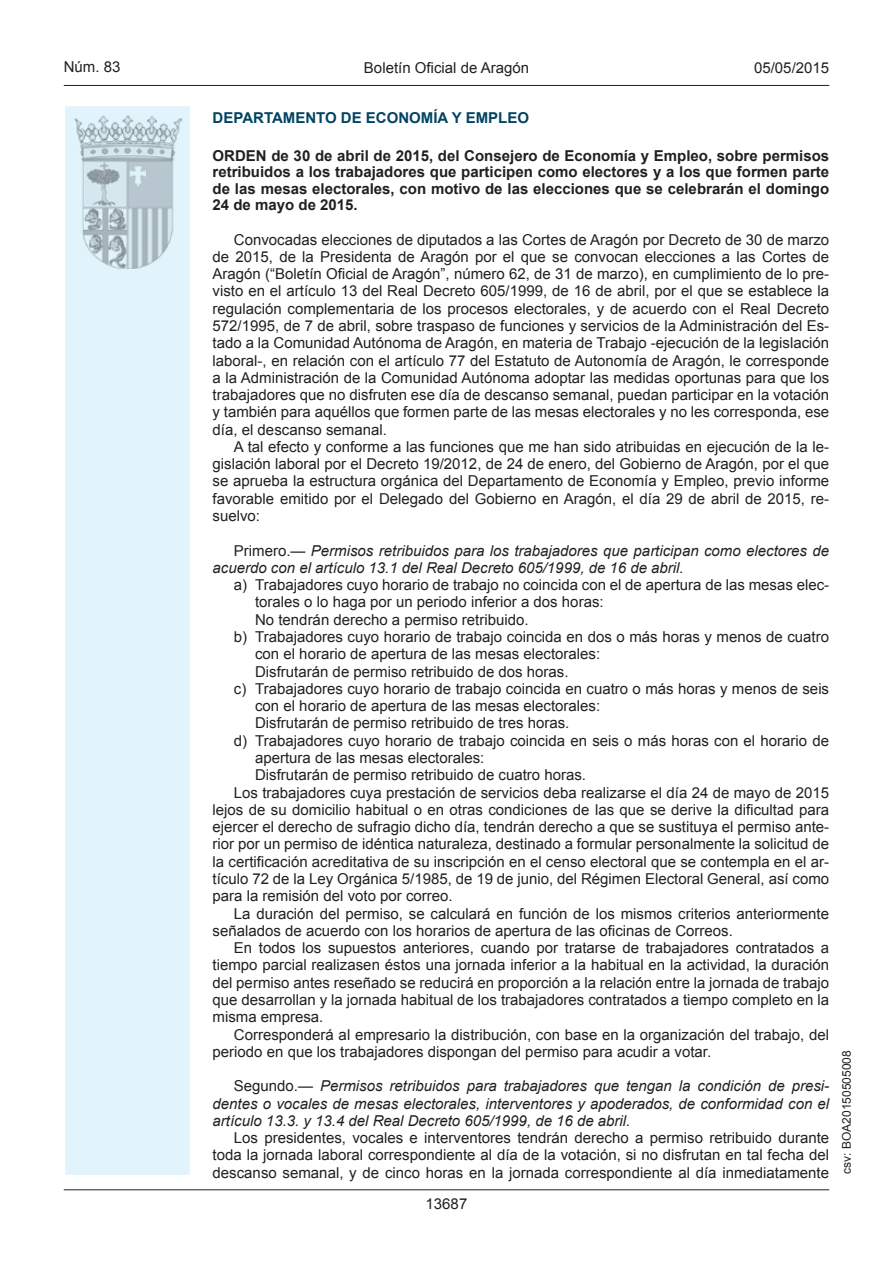
<style>
.page{position:relative;width:893px;height:1263px;background:#fff}
.page>*{position:absolute;margin:0;border:0;box-sizing:border-box;transform-origin:0 0}
.t1{font:15px/17.2px "Arial";color:#231f20;text-align:justify}
.t2{font:italic 15px/17.2px "Arial";color:#231f20}
.t3{font:700 15px/16.5px "Arial";color:#231f20;text-align:justify}
.t4{font:700 15px "Arial";color:#004462}
.t5{font:12px "Arial";color:#231f20}
.s1{font-style:normal}
</style>
<div class="page">
<hr style="left:64px;top:85px;width:765px;height:1px;background:#231f20">
<div style="left:64px;top:105px;width:127px;height:1071px;background:#e1f4fc;border:2px solid #fff"></div>
<img style="left:75px;top:115px;width:106px;height:153px">
<hr style="left:64px;top:1189px;width:765px;height:1px;background:#231f20">
<p class="t1" style="left:64px;top:59px;width:58px">Núm. 83</p>
<p class="t1" style="left:364px;top:59px;width:167px">Boletín Oficial de Aragón</p>
<p class="t1" style="left:754px;top:59px;width:77px">05/05/2015</p>
<p class="t4" style="left:213px;top:108px;width:318px">DEPARTAMENTO DE ECONOMÍA Y EMPLEO</p>
<p class="t3" style="left:213px;top:148px;width:618px">ORDEN de 30 de abril de 2015, del Consejero de Economía y Empleo, sobre permisos retribuidos a los trabajadores que participen como electores y a los que formen parte de las mesas electorales, con motivo de las elecciones que se celebrarán el domingo 24 de mayo de 2015.</p>
<p class="t1" style="left:213px;top:231px;width:618px;text-indent:21px">Convocadas elecciones de diputados a las Cortes de Aragón por Decreto de 30 de marzo de 2015, de la Presidenta de Aragón por el que se convocan elecciones a las Cortes de Aragón (“Boletín Oficial de Aragón”, número 62, de 31 de marzo), en cumplimiento de lo pre&shy;visto en el artículo 13 del Real Decreto 605/1999, de 16 de abril, por el que se establece la regulación complementaria de los procesos electorales, y de acuerdo con el Real Decreto 572/1995, de 7 de abril, sobre traspaso de funciones y servicios de la Administración del Es&shy;tado a la Comunidad Autónoma de Aragón, en materia de Trabajo -ejecución de la legislación laboral-, en relación con el artículo 77 del Estatuto de Autonomía de Aragón, le corresponde a la Administración de la Comunidad Autónoma adoptar las medidas oportunas para que los trabajadores que no disfruten ese día de descanso semanal, puedan participar en la votación y también para aquéllos que formen parte de las mesas electorales y no les corresponda, ese día, el descanso semanal.</p>
<p class="t1" style="left:213px;top:438px;width:618px;text-indent:21px">A tal efecto y conforme a las funciones que me han sido atribuidas en ejecución de la le&shy;gislación laboral por el Decreto 19/2012, de 24 de enero, del Gobierno de Aragón, por el que se aprueba la estructura orgánica del Departamento de Economía y Empleo, previo informe favorable emitido por el Delegado del Gobierno en Aragón, el día 29 de abril de 2015, re&shy;suelvo:</p>
<p class="t2" style="left:213px;top:542px;width:618px;text-indent:21px"><span class="s1">Primero.—</span> Permisos retribuidos para los trabajadores que participan como electores de acuerdo con el artículo 13.1 del Real Decreto 605/1999, de 16 de abril.</p>
<p class="t1" style="left:234px;top:576px;width:597px">a) Trabajadores cuyo horario de trabajo no coincida con el de apertura de las mesas elec-</p>
<p class="t1" style="left:255px;top:594px;width:350px">torales o lo haga por un periodo inferior a dos horas:</p>
<p class="t1" style="left:255px;top:611px;width:275px">No tendrán derecho a permiso retribuido.</p>
<p class="t1" style="left:234px;top:628px;width:597px">b) Trabajadores cuyo horario de trabajo coincida en dos o más horas y menos de cuatro</p>
<p class="t1" style="left:255px;top:645px;width:347px">con el horario de apertura de las mesas electorales:</p>
<p class="t1" style="left:255px;top:663px;width:315px">Disfrutarán de permiso retribuido de dos horas.</p>
<p class="t1" style="left:234px;top:680px;width:597px">c) Trabajadores cuyo horario de trabajo coincida en cuatro o más horas y menos de seis</p>
<p class="t1" style="left:255px;top:697px;width:347px">con el horario de apertura de las mesas electorales:</p>
<p class="t1" style="left:255px;top:715px;width:316px">Disfrutarán de permiso retribuido de tres horas.</p>
<p class="t1" style="left:234px;top:732px;width:597px">d) Trabajadores cuyo horario de trabajo coincida en seis o más horas con el horario de</p>
<p class="t1" style="left:255px;top:749px;width:231px">apertura de las mesas electorales:</p>
<p class="t1" style="left:255px;top:766px;width:332px">Disfrutarán de permiso retribuido de cuatro horas.</p>
<p class="t1" style="left:234px;top:784px;width:597px">Los trabajadores cuya prestación de servicios deba realizarse el día 24 de mayo de 2015</p>
<p class="t1" style="left:213px;top:801px;width:618px">lejos de su domicilio habitual o en otras condiciones de las que se derive la dificultad para</p>
<p class="t1" style="left:213px;top:818px;width:618px">ejercer el derecho de sufragio dicho día, tendrán derecho a que se sustituya el permiso ante-</p>
<p class="t1" style="left:213px;top:836px;width:618px">rior por un permiso de idéntica naturaleza, destinado a formular personalmente la solicitud de</p>
<p class="t1" style="left:213px;top:853px;width:618px">la certificación acreditativa de su inscripción en el censo electoral que se contempla en el ar-</p>
<p class="t1" style="left:213px;top:870px;width:618px">tículo 72 de la Ley Orgánica 5/1985, de 19 de junio, del Régimen Electoral General, así como</p>
<p class="t1" style="left:213px;top:887px;width:242px">para la remisión del voto por correo.</p>
<p class="t1" style="left:234px;top:905px;width:597px">La duración del permiso, se calculará en función de los mismos criterios anteriormente</p>
<p class="t1" style="left:213px;top:922px;width:522px">señalados de acuerdo con los horarios de apertura de las oficinas de Correos.</p>
<p class="t1" style="left:234px;top:939px;width:597px">En todos los supuestos anteriores, cuando por tratarse de trabajadores contratados a</p>
<p class="t1" style="left:213px;top:957px;width:618px">tiempo parcial realizasen éstos una jornada inferior a la habitual en la actividad, la duración</p>
<p class="t1" style="left:213px;top:974px;width:618px">del permiso antes reseñado se reducirá en proporción a la relación entre la jornada de trabajo</p>
<p class="t1" style="left:213px;top:991px;width:618px">que desarrollan y la jornada habitual de los trabajadores contratados a tiempo completo en la</p>
<p class="t1" style="left:213px;top:1008px;width:112px">misma empresa.</p>
<p class="t1" style="left:234px;top:1026px;width:597px">Corresponderá al empresario la distribución, con base en la organización del trabajo, del</p>
<p class="t1" style="left:213px;top:1043px;width:500px">periodo en que los trabajadores dispongan del permiso para acudir a votar.</p>
<p class="t2" style="left:213px;top:1078px;width:618px;text-align:justify;text-indent:21px"><span class="s1">Segundo.—</span> Permisos retribuidos para trabajadores que tengan la condición de presi&shy;dentes o vocales de mesas electorales, interventores y apoderados, de conformidad con el artículo 13.3. y 13.4 del Real Decreto 605/1999, de 16 de abril.</p>
<p class="t1" style="left:213px;top:1129px;width:618px;text-indent:21px">Los presidentes, vocales e interventores tendrán derecho a permiso retribuido durante toda la jornada laboral correspondiente al día de la votación, si no disfrutan en tal fecha del descanso semanal, y de cinco horas en la jornada correspondiente al día inmediatamente</p>
<p class="t1" style="left:426px;top:1195px;width:43px">13687</p>
<p class="t5" style="left:839px;top:1174px;width:125px;rotate:-90deg">csv: BOA20150505008</p>
</div>
